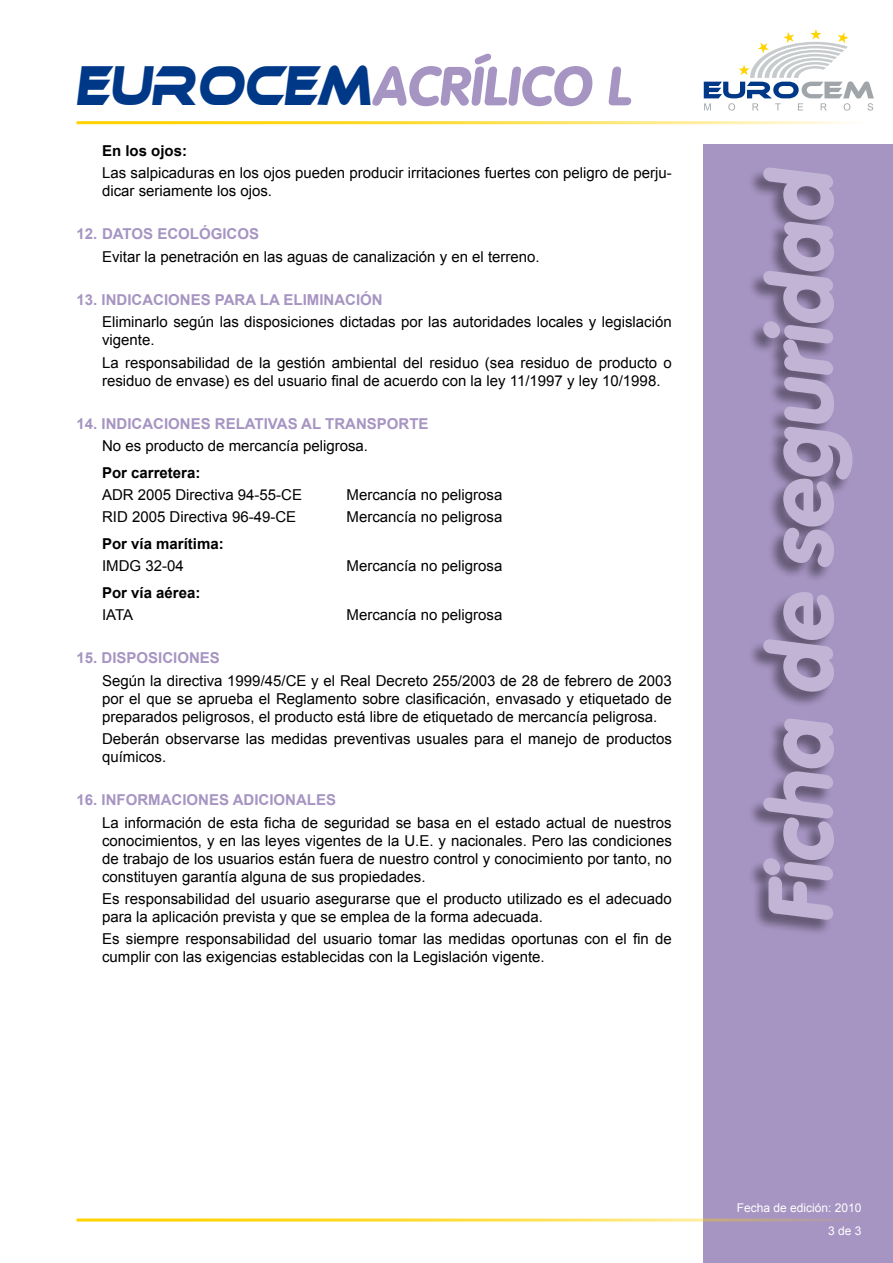
<style>
.page{position:relative;width:893px;height:1263px;background:#fff}
.page>*{position:absolute;margin:0;border:0;box-sizing:border-box;transform-origin:0 0}
.t1{font:900 90px "VAG Rounded Std";color:#c1b4d5}
.t2{font:900 54px "VAG Rounded Std";color:#a694c2}
.t3{font:15px/18px "Arial";color:#000}
.t4{font:700 15px "Arial";color:#a694c2}
.t5{font:700 15px "Arial";color:#000}
.t6{font:12px/23px "Arial";color:#fff;text-align:right}
.s1{font-family:"Ethnocentric";font-weight:400;color:#003888}
</style>
<div class="page">
<div style="left:704px;top:145px;width:189px;height:1118px;background:#a694c2"></div>
<hr style="left:77px;top:1218px;width:816px;height:3px;background:#ffd300">
<hr style="left:77px;top:121px;width:816px;height:3px;background:#ffd300">
<div style="left:747px;top:168px;width:105px;height:768px;background:#000;opacity:.4"></div>
<svg style="left:704px;top:29px;width:170px;height:82px"></svg>
<h2 class="t2" style="left:77px;top:54px;width:563px"><span class="s1">EUROCEM</span>ACRÍLICO L</h2>
<p class="t5" style="left:102px;top:140px;width:87px">En los ojos:</p>
<p class="t3" style="left:102px;top:164px;width:571px">Las salpicaduras en los ojos pueden producir irritaciones fuertes con peligro de perju&shy;dicar seriamente los ojos.</p>
<p class="t4" style="left:77px;top:224px;width:184px">12. DATOS ECOLÓGICOS</p>
<p class="t3" style="left:102px;top:247px;width:439px">Evitar la penetración en las aguas de canalización y en el terreno.</p>
<p class="t4" style="left:77px;top:290px;width:308px">13. INDICACIONES PARA LA ELIMINACIÓN</p>
<p class="t3" style="left:102px;top:313px;width:571px">Eliminarlo según las disposiciones dictadas por las autoridades locales y legislación vigente.</p>
<p class="t3" style="left:102px;top:353px;width:571px">La responsabilidad de la gestión ambiental del residuo (sea residuo de producto o residuo de envase) es del usuario final de acuerdo con la ley 11/1997 y ley 10/1998.</p>
<p class="t4" style="left:77px;top:414px;width:353px">14. INDICACIONES RELATIVAS AL TRANSPORTE</p>
<p class="t3" style="left:102px;top:437px;width:267px">No es producto de mercancía peligrosa.</p>
<p class="t5" style="left:102px;top:463px;width:100px">Por carretera:</p>
<p class="t3" style="left:102px;top:486px;width:202px">ADR 2005 Directiva 94-55-CE</p>
<p class="t3" style="left:347px;top:486px;width:157px">Mercancía no peligrosa</p>
<p class="t3" style="left:102px;top:508px;width:196px">RID 2005 Directiva 96-49-CE</p>
<p class="t3" style="left:347px;top:508px;width:157px">Mercancía no peligrosa</p>
<p class="t5" style="left:102px;top:534px;width:123px">Por vía marítima:</p>
<p class="t3" style="left:102px;top:557px;width:83px">IMDG 32-04</p>
<p class="t3" style="left:347px;top:557px;width:157px">Mercancía no peligrosa</p>
<p class="t5" style="left:102px;top:582px;width:100px">Por vía aérea:</p>
<p class="t3" style="left:102px;top:606px;width:33px">IATA</p>
<p class="t3" style="left:347px;top:606px;width:157px">Mercancía no peligrosa</p>
<p class="t4" style="left:77px;top:648px;width:145px">15. DISPOSICIONES</p>
<p class="t3" style="left:102px;top:671px;width:571px;text-align:justify">Según la directiva 1999/45/CE y el Real Decreto 255/2003 de 28 de febrero de 2003 por el que se aprueba el Reglamento sobre clasificación, envasado y etiquetado de preparados peligrosos, el producto está libre de etiquetado de mercancía peligrosa.</p>
<p class="t3" style="left:102px;top:730px;width:571px">Deberán observarse las medidas preventivas usuales para el manejo de productos químicos.</p>
<p class="t4" style="left:77px;top:790px;width:261px">16. INFORMACIONES ADICIONALES</p>
<p class="t3" style="left:102px;top:813px;width:571px;text-align:justify">La información de esta ficha de seguridad se basa en el estado actual de nuestros conocimientos, y en las leyes vigentes de la U.E. y nacionales. Pero las condiciones de trabajo de los usuarios están fuera de nuestro control y conocimiento por tanto, no constituyen garantía alguna de sus propiedades.</p>
<p class="t3" style="left:102px;top:890px;width:571px">Es responsabilidad del usuario asegurarse que el producto utilizado es el adecuado para la aplicación prevista y que se emplea de la forma adecuada.</p>
<p class="t3" style="left:102px;top:930px;width:571px">Es siempre responsabilidad del usuario tomar las medidas oportunas con el fin de cumplir con las exigencias establecidas con la Legislación vigente.</p>
<h1 class="t1" style="left:746px;top:924px;width:767px;rotate:-90deg">Ficha de seguridad</h1>
<p class="t6" style="left:737px;top:1196px;width:126px">Fecha de edición: 2010<br>3 de 3</p>
</div>
